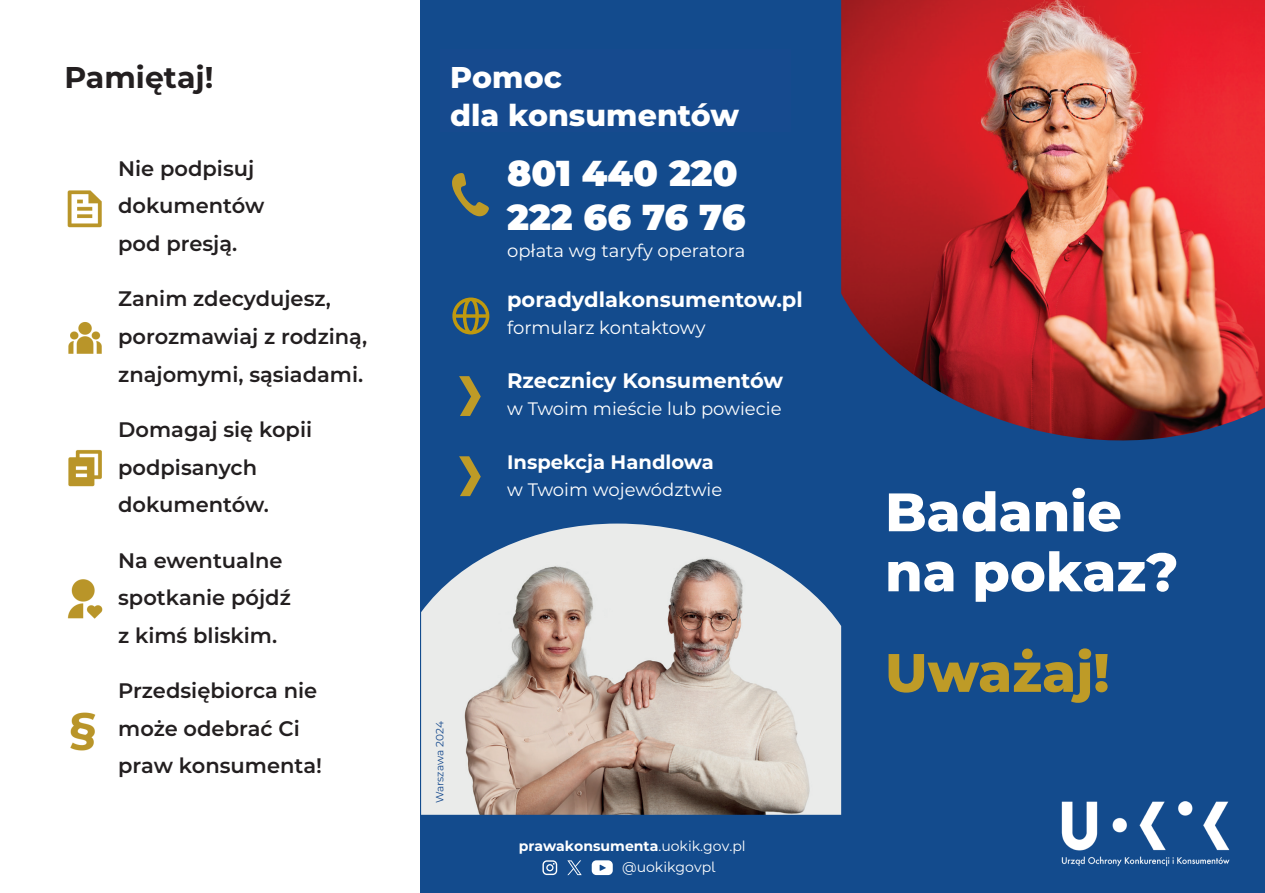
<style>
.page{position:relative;width:1265px;height:893px;background:#fff}
.page>*{position:absolute;margin:0;border:0;box-sizing:border-box;transform-origin:0 0}
.t1{font:800 54px/60px "Montserrat";color:#fff}
.t2{font:800 54px "Montserrat";color:#be9b27}
.t3{font:900 36px/43.2px "Montserrat";color:#fff}
.t4{font:800 30px/37px "Montserrat";color:#fff}
.t5{font:700 30px "Montserrat";color:#231f20}
.t6{font:600 21px/37.5px "Montserrat";color:#231f20}
.t7{font:700 21px "Montserrat";color:#fff}
.t8{font:700 19.5px "Montserrat";color:#fff}
.t9{font:18px "Montserrat";color:#fff}
.t10{font:700 14.1px "Montserrat";color:#fff}
.t11{font:14.1px "Montserrat Alternates";color:#fff}
.t12{font:10.5px "Montserrat";letter-spacing:-.005em;color:#164a8e}
.s1{font-weight:400}
</style>
<div class="page">
<div style="left:421px;top:0;width:843px;height:892px;background:#134b8d"></div>
<img style="left:421px;top:523px;width:420px;height:291px">
<img style="left:841px;top:0;width:423px;height:441px">
<img style="left:1061px;top:801px;width:169px;height:66px">
<svg style="left:452px;top:173px;width:37px;height:43px"></svg>
<svg style="left:459px;top:376px;width:22px;height:40px"></svg>
<svg style="left:459px;top:456px;width:22px;height:40px"></svg>
<svg style="left:567px;top:860px;width:15px;height:15px"></svg>
<svg style="left:542px;top:860px;width:15px;height:14px"></svg>
<svg style="left:592px;top:860px;width:21px;height:14px"></svg>
<img style="left:67px;top:190px;width:35px;height:297px">
<img style="left:67px;top:579px;width:36px;height:172px">
<svg style="left:452px;top:297px;width:37px;height:37px"></svg>
<h3 class="t5" style="left:64px;top:56px;width:150px">Pamiętaj!</h3>
<h3 class="t4" style="left:450px;top:58px;width:290px">Pomoc<br>dla konsumentów</h3>
<p class="t6" style="left:118px;top:149px;width:148px">Nie podpisuj dokumentów pod presją.</p>
<p class="t6" style="left:118px;top:279px;width:250px">Zanim zdecydujesz, porozmawiaj z rodziną, znajomymi, sąsiadami.</p>
<p class="t6" style="left:118px;top:410px;width:195px">Domagaj się kopii podpisanych dokumentów.</p>
<p class="t6" style="left:118px;top:540px;width:174px">Na ewentualne spotkanie pójdź z kimś bliskim.</p>
<p class="t6" style="left:118px;top:671px;width:205px">Przedsiębiorca nie może odebrać Ci praw konsumenta!</p>
<h2 class="t3" style="left:507px;top:150px;width:240px">801 440 220<br>222 66 76 76</h2>
<p class="t9" style="left:507px;top:238px;width:240px">opłata wg taryfy operatora</p>
<p class="t7" style="left:507px;top:284px;width:297px">poradydlakonsumentow.pl</p>
<p class="t9" style="left:507px;top:315px;width:200px">formularz kontaktowy</p>
<p class="t7" style="left:507px;top:365px;width:277px">Rzecznicy Konsumentów</p>
<p class="t9" style="left:507px;top:396px;width:276px">w Twoim mieście lub powiecie</p>
<p class="t8" style="left:507px;top:448px;width:208px">Inspekcja Handlowa</p>
<p class="t9" style="left:507px;top:477px;width:217px">w Twoim województwie</p>
<p class="t12" style="left:432px;top:803px;width:83px;rotate:-90deg">Warszawa 2024</p>
<p class="t10" style="left:518px;top:835px;width:228px">prawakonsumenta<span class="s1">.uokik.gov.pl</span></p>
<p class="t11" style="left:622px;top:857px;width:95px">@uokikgovpl</p>
<h1 class="t1" style="left:885px;top:479px;width:295px">Badanie na pokaz?</h1>
<h1 class="t2" style="left:885px;top:633px;width:226px">Uważaj!</h1>
</div>
